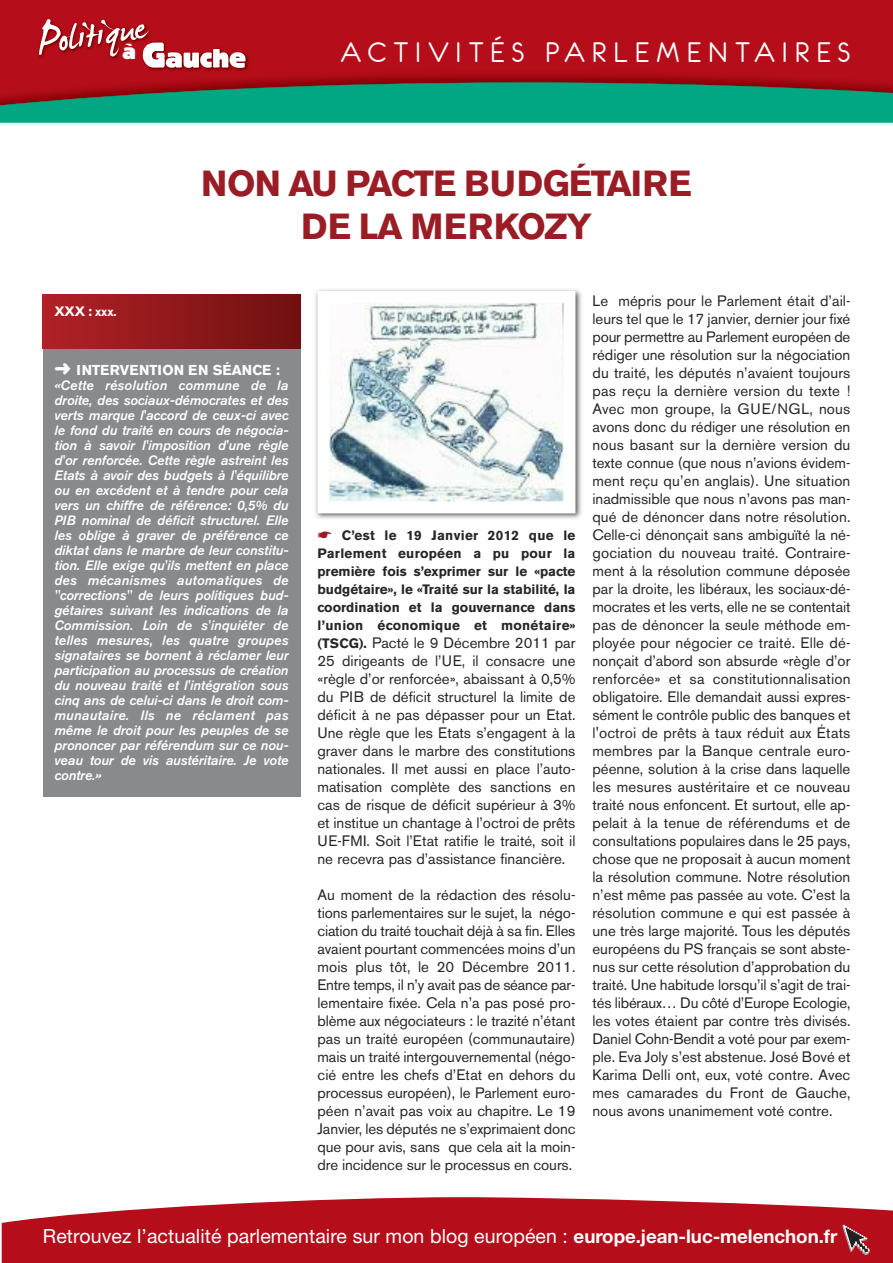
<style>
.page{position:relative;width:893px;height:1263px;background:#fff}
.page>*{position:absolute;margin:0;border:0;box-sizing:border-box;transform-origin:0 0}
.t1{font:62.7px "James Fajardo";color:#fff}
.t2{font:700 36px/43.2px "Akzidenz Grotesk BE";letter-spacing:-.03em;color:#9a1c25;text-align:center}
.t3{font:31.65px "Eurofurenceregular";letter-spacing:.225em;color:#fff}
.t4{font:21.3px "B Block";color:#fff}
.t5{font:19.5px "Helvetica Neue";letter-spacing:.005em;color:#fff}
.t6{font:15px/18px "Akzidenz Grotesk BE";color:#272627;text-align:justify}
.t7{font:700 14.25px "Akzidenz Grotesk BE";color:#fff}
.t8{font:italic 500 13.5px/15px "Akzidenz Grotesk BE";letter-spacing:-.005em;color:#fff;text-align:justify}
.t9{font:700 13.5px/18px "Akzidenz Grotesk BE";letter-spacing:.02em;color:#272627;text-align:justify}
.t10{font:700 13.5px "Akzidenz Grotesk BE";color:#fff}
.s1{font-size:12px}
.s2{color:#9a1c25}
.s3{font-weight:700;font-size:13.5px}
.s4{font-weight:700;font-size:18.75px}
</style>
<div class="page">
<div style="left:0;top:0;width:893px;height:65px;background:#b50e1a"></div>
<svg style="left:2px;top:1197px;width:891px;height:66px;background:#bc2732"></svg>
<img style="left:0;top:65px;width:893px;height:59px">
<svg style="left:0;top:82px;width:893px;height:41px;background:#188f71"></svg>
<img style="left:31px;top:0;width:126px;height:73px">
<img style="left:66px;top:13px;width:84px;height:49px">
<img style="left:141px;top:41px;width:109px;height:31px">
<svg style="left:141px;top:41px;width:105px;height:27px"></svg>
<svg style="left:842px;top:1225px;width:28px;height:30px"></svg>
<img style="left:315px;top:289px;width:267px;height:230px">
<img style="left:330px;top:304px;width:232px;height:196px">
<div style="left:43px;top:348px;width:257px;height:449px;background:#888a8d"></div>
<div style="left:43px;top:294px;width:257px;height:54px;background:linear-gradient(to right,#b12127,#70100f)"></div>
<h1 class="t1" style="left:33px;top:10px;width:112px;rotate:-8deg">Politique</h1>
<h3 class="t4" style="left:123px;top:39px;width:15px">à</h3>
<h3 class="t3" style="left:340px;top:32px;width:512px">ACTIVITÉS PARLEMENTAIRES</h3>
<h2 class="t2" style="left:201px;top:164px;width:492px">NON AU PACTE BUDGÉTAIRE<br>DE LA MERKOZY</h2>
<p class="t10" style="left:55px;top:306px;width:63px">XXX : <span class="s1">xxx.</span></p>
<p class="t7" style="left:55px;top:364px;width:227px">➜ INTERVENTION EN SÉANCE :</p>
<p class="t8" style="left:55px;top:378px;width:235px">«Cette résolution commune de la droite, des sociaux-démocrates et des verts marque l'accord de ceux-ci avec le fond du traité en cours de négocia&shy;tion à savoir l'imposition d'une règle d'or renforcée. Cette règle astreint les Etats à avoir des budgets à l'équilibre ou en excédent et à tendre pour cela vers un chiffre de référence: 0,5% du PIB nominal de déficit structurel. Elle les oblige à graver de préférence ce diktat dans le marbre de leur constitu&shy;tion. Elle exige qu'ils mettent en place des mécanismes automatiques de "corrections" de leurs politiques bud&shy;gétaires suivant les indications de la Commission. Loin de s'inquiéter de telles mesures, les quatre groupes signataires se bornent à réclamer leur participation au processus de création du nouveau traité et l'intégration sous cinq ans de celui-ci dans le droit com&shy;munautaire. Ils ne réclament pas même le droit pour les peuples de se prononcer par référendum sur ce nou&shy;veau tour de vis austéritaire. Je vote contre.»</p>
<p class="t9" style="left:317px;top:527px;width:259px"><span class="s2">☛</span> C’est le 19 Janvier 2012 que le Parlement européen a pu pour la première fois s’exprimer sur le «pacte budgétaire», le «Traité sur la stabilité, la coordination et la gouvernance dans l’union économique et monétaire»</p>
<p class="t6" style="left:317px;top:635px;width:259px"><span class="s3">(TSCG).</span> Pacté le 9 Décembre 2011 par 25 dirigeants de l’UE, il consacre une «règle d’or renforcée», abaissant à 0,5% du PIB de déficit structurel la limite de déficit à ne pas dépasser pour un Etat.<br>Une règle que les Etats s’engagent à la graver dans le marbre des constitutions nationales. Il met aussi en place l’auto&shy;matisation complète des sanctions en cas de risque de déficit supérieur à 3% et institue un chantage à l’octroi de prêts UE-FMI. Soit l’Etat ratifie le traité, soit il ne recevra pas d’assistance financière.</p>
<p class="t6" style="left:317px;top:887px;width:259px">Au moment de la rédaction des résolu&shy;tions parlementaires sur le sujet, la négo&shy;ciation du traité touchait déjà à sa fin. Elles avaient pourtant commencées moins d’un mois plus tôt, le 20 Décembre 2011.<br>Entre temps, il n’y avait pas de séance par&shy;lementaire fixée. Cela n’a pas posé pro&shy;blème aux négociateurs : le trazité n’étant pas un traité européen (communautaire) mais un traité intergouvernemental (négo&shy;cié entre les chefs d’Etat en dehors du processus européen), le Parlement euro&shy;péen n’avait pas voix au chapitre. Le 19<br>Janvier, les députés ne s’exprimaient donc que pour avis, sans que cela ait la moin&shy;dre incidence sur le processus en cours.</p>
<p class="t6" style="left:592px;top:293px;width:259px">Le mépris pour le Parlement était d’ail&shy;leurs tel que le 17 janvier, dernier jour fixé pour permettre au Parlement européen de rédiger une résolution sur la négociation du traité, les députés n’avaient toujours pas reçu la dernière version du texte !<br>Avec mon groupe, la GUE/NGL, nous avons donc du rédiger une résolution en nous basant sur la dernière version du texte connue (que nous n’avions évidem&shy;ment reçu qu’en anglais). Une situation inadmissible que nous n’avons pas man&shy;qué de dénoncer dans notre résolution.<br>Celle-ci dénonçait sans ambiguïté la né&shy;gociation du nouveau traité. Contraire&shy;ment à la résolution commune déposée par la droite, les libéraux, les sociaux-dé&shy;mocrates et les verts, elle ne se contentait pas de dénoncer la seule méthode em&shy;ployée pour négocier ce traité. Elle dé&shy;nonçait d’abord son absurde «règle d’or renforcée» et sa constitutionnalisation obligatoire. Elle demandait aussi expres&shy;sément le contrôle public des banques et l'octroi de prêts à taux réduit aux États membres par la Banque centrale euro&shy;péenne, solution à la crise dans laquelle les mesures austéritaire et ce nouveau traité nous enfoncent. Et surtout, elle ap&shy;pelait à la tenue de référendums et de consultations populaires dans le 25 pays, chose que ne proposait à aucun moment la résolution commune. Notre résolution n’est même pas passée au vote. C’est la résolution commune e qui est passée à une très large majorité. Tous les députés européens du PS français se sont abste&shy;nus sur cette résolution d’approbation du traité. Une habitude lorsqu’il s’agit de trai&shy;tés libéraux… Du côté d’Europe Ecologie, les votes étaient par contre très divisés.<br>Daniel Cohn-Bendit a voté pour par exem&shy;ple. Eva Joly s’est abstenue. José Bové et Karima Delli ont, eux, voté contre. Avec mes camarades du Front de Gauche, nous avons unanimement voté contre.</p>
<h3 class="t5" style="left:43px;top:1229px;width:796px">Retrouvez l’actualité parlementaire sur mon blog européen : <span class="s4">europe.jean-luc-melenchon.fr</span></h3>
</div>
